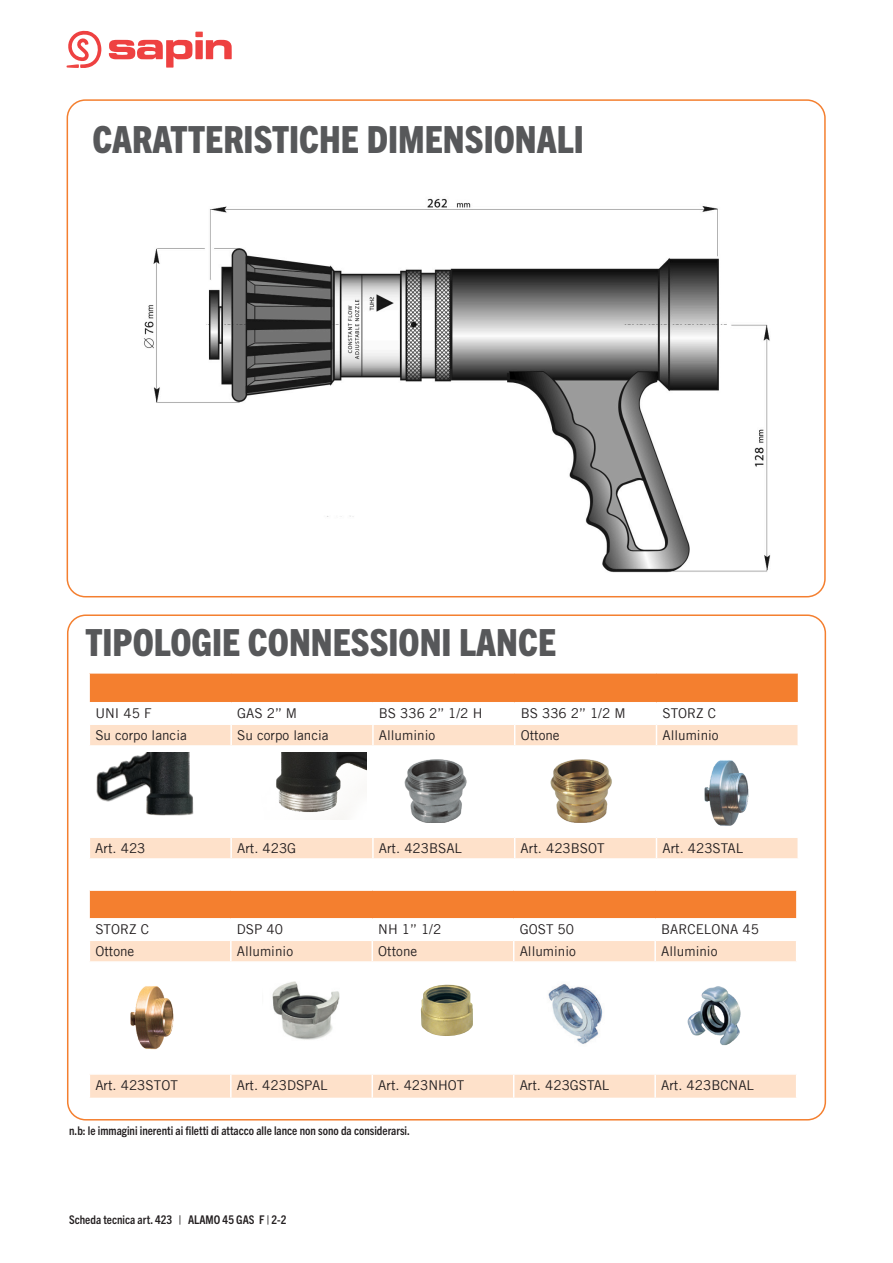
<style>
.page{position:relative;width:893px;height:1263px;background:#fff}
.page>*{position:absolute;margin:0;border:0;box-sizing:border-box;transform-origin:0 0}
.t1{font:800 condensed 37.5px "Trade Gothic Next LT Pro";color:#57585a}
.t2{font:13.5px "Trade Gothic LT";color:#231f20}
.t3{font:700 condensed 12px "Trade Gothic Next LT Pro";color:#231f20}
</style>
<div class="page">
<svg style="left:67px;top:30px;width:34px;height:38px"></svg>
<svg style="left:109px;top:32px;width:123px;height:36px"></svg>
<img style="left:143px;top:198px;width:628px;height:375px">
<div style="left:89px;top:890px;width:708px;height:28px;background:#f47f2f"></div>
<svg style="left:90px;top:941px;width:706px;height:157px"></svg>
<hr style="left:230px;top:941px;width:2px;height:20px;background:#fff">
<svg style="left:372px;top:941px;width:1px;height:20px"></svg>
<svg style="left:513px;top:941px;width:1px;height:20px"></svg>
<hr style="left:654px;top:941px;width:2px;height:20px;background:#fff">
<hr style="left:89px;top:961px;width:142px;height:2px;background:#fff">
<hr style="left:231px;top:961px;width:141px;height:2px;background:#fff">
<hr style="left:230px;top:963px;width:2px;height:110px;background:#fff">
<hr style="left:372px;top:961px;width:142px;height:2px;background:#fff">
<hr style="left:372px;top:963px;width:1px;height:110px;background:#fff">
<hr style="left:514px;top:961px;width:141px;height:2px;background:#fff">
<hr style="left:513px;top:963px;width:1px;height:110px;background:#fff">
<hr style="left:655px;top:961px;width:142px;height:2px;background:#fff">
<hr style="left:654px;top:963px;width:2px;height:110px;background:#fff">
<hr style="left:89px;top:1073px;width:142px;height:2px;background:#fff">
<hr style="left:231px;top:1073px;width:141px;height:2px;background:#fff">
<hr style="left:230px;top:1075px;width:2px;height:23px;background:#fff">
<hr style="left:372px;top:1073px;width:142px;height:2px;background:#fff">
<svg style="left:372px;top:1075px;width:1px;height:23px"></svg>
<hr style="left:514px;top:1073px;width:141px;height:2px;background:#fff">
<svg style="left:513px;top:1075px;width:1px;height:23px"></svg>
<hr style="left:655px;top:1073px;width:142px;height:2px;background:#fff">
<hr style="left:654px;top:1075px;width:2px;height:23px;background:#fff">
<hr style="left:89px;top:890px;width:142px;height:1px;background:#fff">
<svg style="left:89px;top:891px;width:1px;height:27px"></svg>
<hr style="left:231px;top:890px;width:141px;height:1px;background:#fff">
<hr style="left:372px;top:890px;width:142px;height:1px;background:#fff">
<hr style="left:514px;top:890px;width:141px;height:1px;background:#fff">
<hr style="left:655px;top:890px;width:142px;height:1px;background:#fff">
<svg style="left:796px;top:891px;width:1px;height:27px"></svg>
<div style="left:89px;top:673px;width:709px;height:29px;background:#f47f2f"></div>
<svg style="left:90px;top:725px;width:707px;height:133px"></svg>
<hr style="left:230px;top:725px;width:2px;height:20px;background:#fff">
<hr style="left:372px;top:725px;width:2px;height:20px;background:#fff">
<svg style="left:514px;top:725px;width:1px;height:20px"></svg>
<svg style="left:656px;top:724px;width:1px;height:21px"></svg>
<hr style="left:89px;top:745px;width:142px;height:2px;background:#fff">
<hr style="left:231px;top:745px;width:142px;height:2px;background:#fff">
<hr style="left:230px;top:747px;width:2px;height:89px;background:#fff">
<hr style="left:373px;top:745px;width:142px;height:2px;background:#fff">
<hr style="left:372px;top:747px;width:2px;height:89px;background:#fff">
<hr style="left:515px;top:745px;width:141px;height:2px;background:#fff">
<hr style="left:514px;top:747px;width:1px;height:89px;background:#fff">
<hr style="left:656px;top:745px;width:143px;height:2px;background:#fff">
<hr style="left:656px;top:747px;width:1px;height:89px;background:#fff">
<hr style="left:89px;top:836px;width:142px;height:2px;background:#fff">
<hr style="left:231px;top:836px;width:142px;height:2px;background:#fff">
<hr style="left:230px;top:838px;width:2px;height:20px;background:#fff">
<hr style="left:373px;top:836px;width:142px;height:2px;background:#fff">
<hr style="left:372px;top:838px;width:2px;height:20px;background:#fff">
<hr style="left:515px;top:836px;width:141px;height:2px;background:#fff">
<svg style="left:514px;top:838px;width:1px;height:20px"></svg>
<hr style="left:656px;top:836px;width:143px;height:2px;background:#fff">
<svg style="left:656px;top:838px;width:1px;height:20px"></svg>
<hr style="left:89px;top:673px;width:142px;height:1px;background:#fff">
<svg style="left:89px;top:673px;width:1px;height:29px"></svg>
<hr style="left:231px;top:673px;width:142px;height:1px;background:#fff">
<hr style="left:373px;top:673px;width:142px;height:1px;background:#fff">
<hr style="left:515px;top:673px;width:141px;height:1px;background:#fff">
<hr style="left:656px;top:673px;width:143px;height:1px;background:#fff">
<img style="left:548px;top:753px;width:65px;height:70px">
<img style="left:402px;top:752px;width:68px;height:71px">
<img style="left:702px;top:757px;width:48px;height:72px">
<img style="left:262px;top:981px;width:78px;height:64px">
<img style="left:540px;top:979px;width:71px;height:70px">
<img style="left:679px;top:979px;width:74px;height:70px">
<img style="left:129px;top:982px;width:46px;height:70px">
<img style="left:251px;top:753px;width:116px;height:67px">
<img style="left:420px;top:985px;width:53px;height:51px">
<img style="left:96px;top:753px;width:134px;height:95px">
<h1 class="t1" style="left:92px;top:114px;width:493px">CARATTERISTICHE DIMENSIONALI</h1>
<h1 class="t1" style="left:85px;top:617px;width:472px">TIPOLOGIE CONNESSIONI LANCE</h1>
<p class="t2" style="left:95px;top:705px;width:58px">UNI 45 F</p>
<p class="t2" style="left:237px;top:705px;width:61px">GAS 2’’ M</p>
<p class="t2" style="left:379px;top:705px;width:105px">BS 336 2’’ 1/2 H</p>
<p class="t2" style="left:521px;top:705px;width:106px">BS 336 2’’ 1/2 M</p>
<p class="t2" style="left:662px;top:705px;width:55px">STORZ C</p>
<p class="t2" style="left:95px;top:727px;width:93px">Su corpo lancia</p>
<p class="t2" style="left:237px;top:727px;width:93px">Su corpo lancia</p>
<p class="t2" style="left:379px;top:727px;width:58px">Alluminio</p>
<p class="t2" style="left:521px;top:727px;width:41px">Ottone</p>
<p class="t2" style="left:662px;top:727px;width:58px">Alluminio</p>
<p class="t2" style="left:95px;top:840px;width:52px">Art. 423</p>
<p class="t2" style="left:237px;top:840px;width:61px">Art. 423G</p>
<p class="t2" style="left:379px;top:840px;width:85px">Art. 423BSAL</p>
<p class="t2" style="left:521px;top:840px;width:85px">Art. 423BSOT</p>
<p class="t2" style="left:662px;top:840px;width:82px">Art. 423STAL</p>
<p class="t2" style="left:95px;top:921px;width:55px">STORZ C</p>
<p class="t2" style="left:237px;top:921px;width:48px">DSP 40</p>
<p class="t2" style="left:378px;top:921px;width:64px">NH 1’’ 1/2</p>
<p class="t2" style="left:520px;top:921px;width:56px">GOST 50</p>
<p class="t2" style="left:661px;top:921px;width:99px">BARCELONA 45</p>
<p class="t2" style="left:95px;top:943px;width:41px">Ottone</p>
<p class="t2" style="left:237px;top:943px;width:58px">Alluminio</p>
<p class="t2" style="left:378px;top:943px;width:41px">Ottone</p>
<p class="t2" style="left:520px;top:943px;width:58px">Alluminio</p>
<p class="t2" style="left:661px;top:943px;width:58px">Alluminio</p>
<p class="t2" style="left:95px;top:1077px;width:84px">Art. 423STOT</p>
<p class="t2" style="left:237px;top:1077px;width:92px">Art. 423DSPAL</p>
<p class="t2" style="left:378px;top:1077px;width:88px">Art. 423NHOT</p>
<p class="t2" style="left:520px;top:1077px;width:91px">Art. 423GSTAL</p>
<p class="t2" style="left:661px;top:1077px;width:94px">Art. 423BCNAL</p>
<p class="t3" style="left:69px;top:1123px;width:342px">n.b: le immagini inerenti ai filetti di attacco alle lance non sono da considerarsi.</p>
<p class="t3" style="left:69px;top:1211px;width:219px">Scheda tecnica art. 423 | ALAMO 45 GAS F | 2-2</p>
</div>
